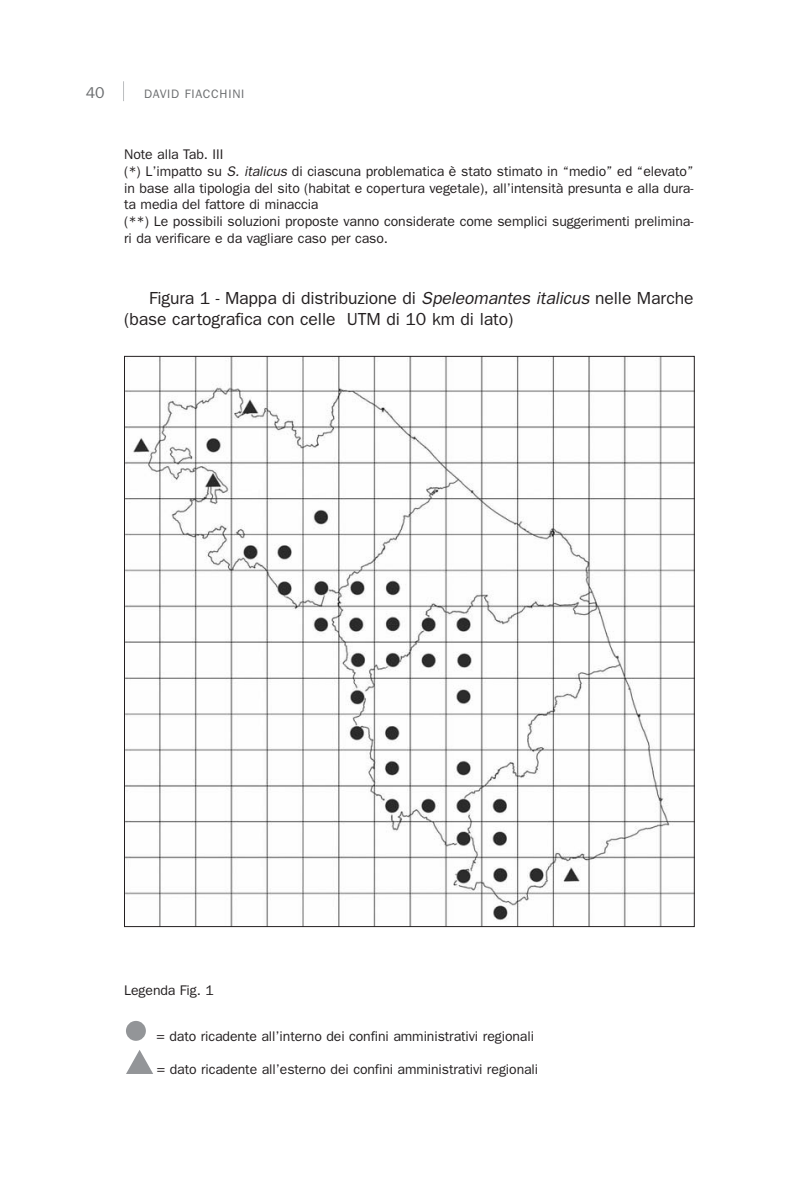
<style>
.page{position:relative;width:794px;height:1191px;background:#fff}
.page>*{position:absolute;margin:0;border:0;box-sizing:border-box;transform-origin:0 0}
.t1{font:17.5px/21px "Franklin Gothic";letter-spacing:-.005em;color:#231f20}
.t2{font:15.75px "Franklin Gothic";color:#6c6e70}
.t3{font:14px/16.8px "Franklin Gothic";letter-spacing:-.005em;color:#231f20}
.t4{font:12.25px "Franklin Gothic";letter-spacing:.06em;color:#6c6e70}
.s1{font-style:italic}
</style>
<div class="page">
<svg style="left:123px;top:81px;width:1px;height:20px"></svg>
<svg style="left:126px;top:1050px;width:27px;height:24px"></svg>
<div style="left:126px;top:1021px;width:20px;height:19px;background:#939598;border-radius:50%"></div>
<img style="left:126px;top:358px;width:566px;height:567px">
<p class="t2" style="left:86px;top:87px;width:20px">40</p>
<p class="t4" style="left:144px;top:90px;width:102px">DAVID FIACCHINI</p>
<p class="t3" style="left:124px;top:147px;width:571px">Note alla Tab. III<br>(*) L’impatto su <span class="s1">S. italicus</span> di ciascuna problematica è stato stimato in “medio” ed “elevato” in base alla tipologia del sito (habitat e copertura vegetale), all’intensità presunta e alla dura&shy;ta media del fattore di minaccia<br>(**) Le possibili soluzioni proposte vanno considerate come semplici suggerimenti prelimina&shy;ri da verificare e da vagliare caso per caso.</p>
<p class="t1" style="left:124px;top:289px;width:571px;text-indent:25px">Figura 1 - Mappa di distribuzione di <span class="s1">Speleomantes italicus</span> nelle Marche (base cartografica con celle UTM di 10 km di lato)</p>
<p class="t3" style="left:124px;top:983px;width:91px">Legenda Fig. 1</p>
<p class="t3" style="left:157px;top:1028px;width:379px">= dato ricadente all’interno dei confini amministrativi regionali</p>
<p class="t3" style="left:157px;top:1062px;width:383px">= dato ricadente all’esterno dei confini amministrativi regionali</p>
</div>
